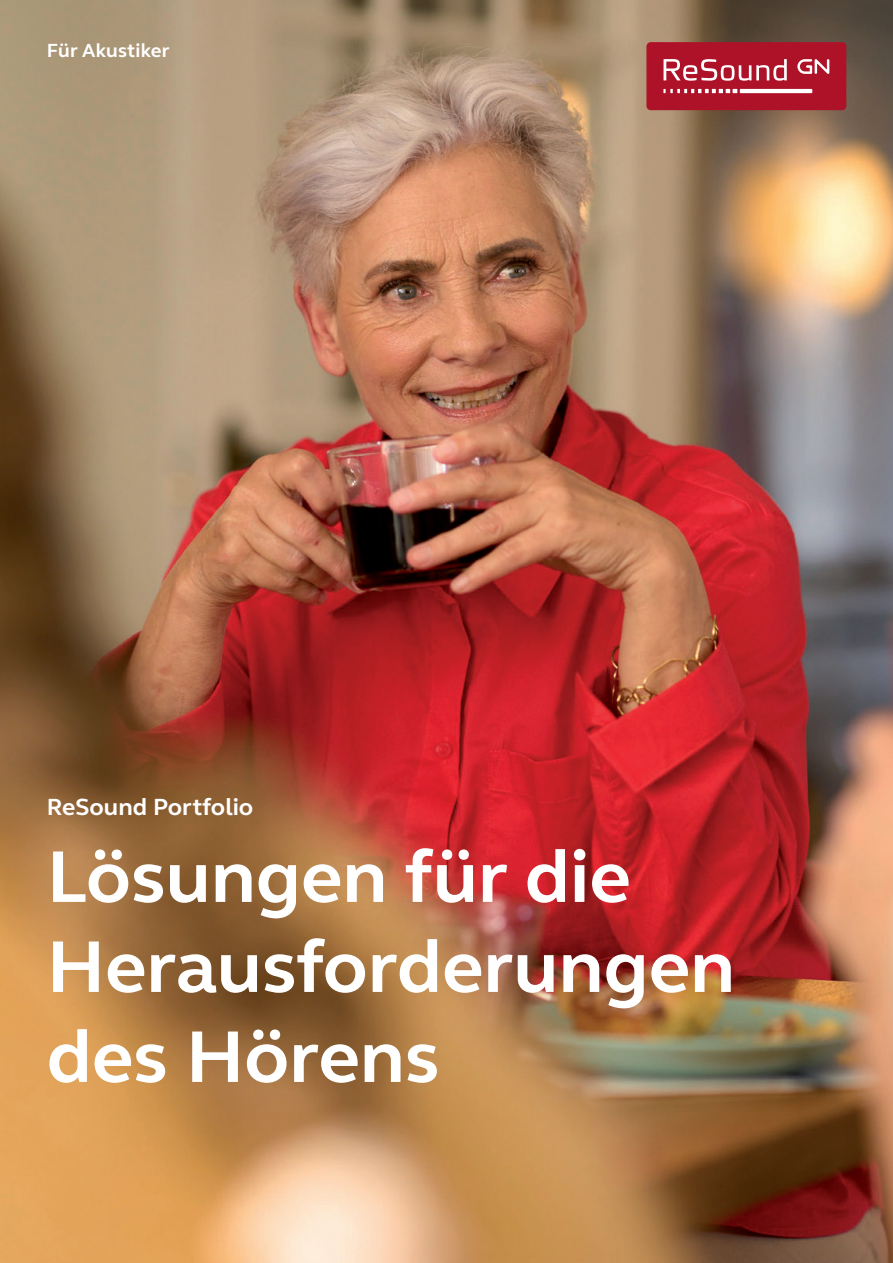
<style>
.page{position:relative;width:893px;height:1263px;background:#fff}
.page>*{position:absolute;margin:0;border:0;box-sizing:border-box;transform-origin:0 0}
.t1{font:700 75px/90px "GN Elliot";color:#fff}
.t2{font:700 24px "GN Elliot";color:#fff}
.t3{font:700 19.5px "GN Elliot";letter-spacing:.01em;color:#fff}
</style>
<div class="page">
<img style="left:0;top:0;width:893px;height:1263px">
<div style="left:646px;top:42px;width:200px;height:68px;background:#ae1229;border-radius:4px"></div>
<svg style="left:663px;top:59px;width:124px;height:22px"></svg>
<svg style="left:663px;top:89px;width:74px;height:4px"></svg>
<hr style="left:740px;top:89px;width:72px;height:4px;background:#fff">
<svg style="left:797px;top:59px;width:32px;height:15px"></svg>
<p class="t3" style="left:47px;top:37px;width:124px">Für Akustiker</p>
<p class="t2" style="left:47px;top:790px;width:208px">ReSound Portfolio</p>
<p class="t1" style="left:47px;top:830px;width:690px">Lösungen für die<br>Herausforderungen des Hörens</p>
</div>
